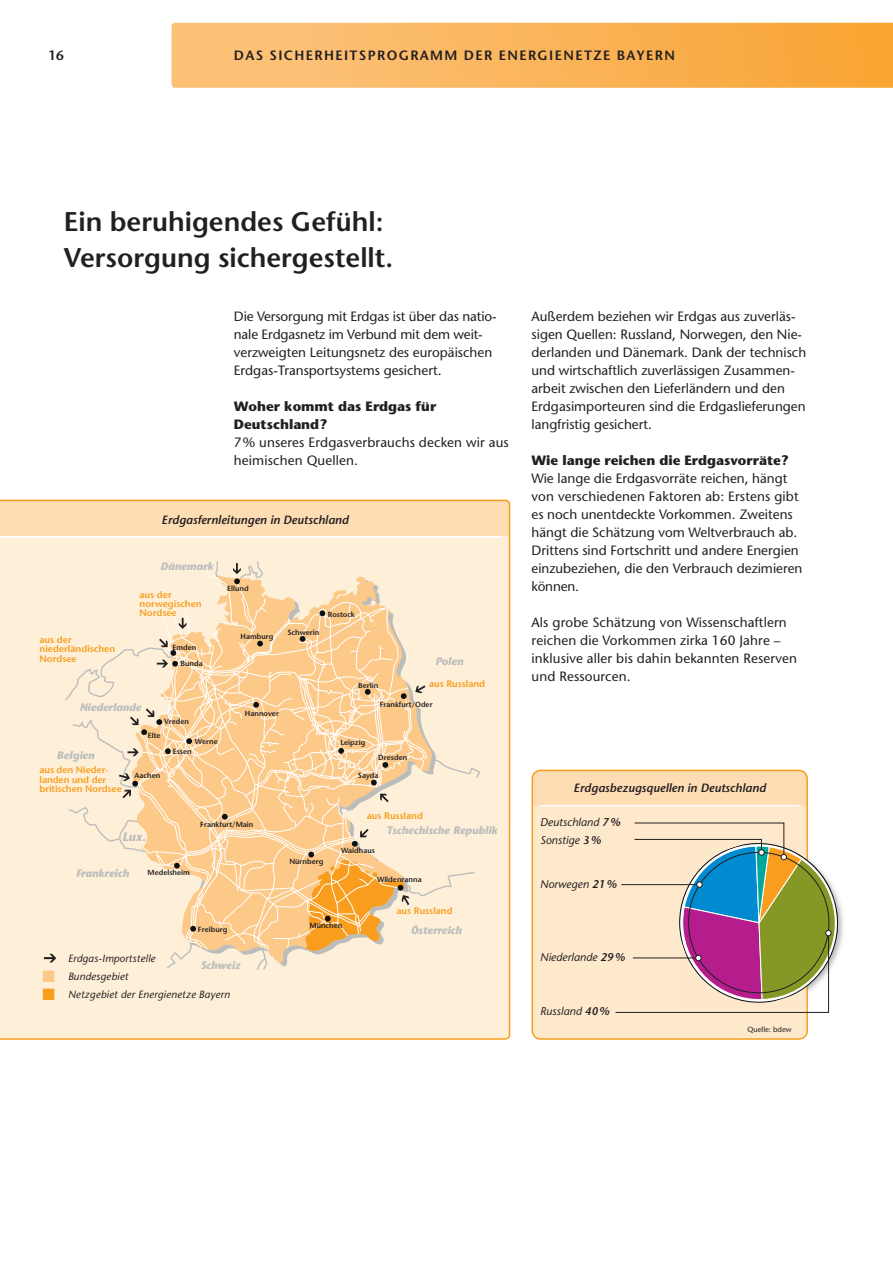
<style>
.page{position:relative;width:893px;height:1263px;background:#fff}
.page>*{position:absolute;margin:0;border:0;box-sizing:border-box;transform-origin:0 0}
.t1{font:600 27px/36px "Stone Sans";color:#231f20}
.t2{font:13.5px/18px "Stone Sans";color:#231f20}
.t3{font:700 13.5px/18px "Stone Sans";color:#231f20}
.t4{font:600 13.5px "Stone Sans";letter-spacing:.1em;color:#231f20}
.t5{font:italic 700 12.15px "Stone Sans";color:#bbbdbd}
.t6{font:italic 600 12px "Stone Sans";color:#231f20}
.t7{font:italic 11.25px/18px "Stone Sans";color:#231f20}
.t8{font:italic 700 10.8px "Stone Sans";color:#bbbdbd}
.t9{font:italic 10.5px "Stone Sans";letter-spacing:.015em;color:#231f20}
.t10{font:600 9.45px/9.4px "Stone Sans";color:#f89d1d}
.t11{font:7.5px "Stone Sans";color:#231f20}
.t12{font:600 7.35px "Stone Sans";color:#231f20}
.s1{color:#fcc989}
.s2{color:#f89d1d}
.s3{font-weight:600}
</style>
<div class="page">
<svg style="left:0;top:500px;width:510px;height:540px;background:#fbe2c0"></svg>
<svg style="left:171px;top:22px;width:722px;height:66px;background:#fab55c"></svg>
<hr style="left:0;top:536px;width:502px;height:1px;background:#fff">
<svg style="left:44px;top:954px;width:12px;height:8px"></svg>
<svg style="left:531px;top:770px;width:277px;height:270px;background:#fde4c1"></svg>
<hr style="left:540px;top:805px;width:259px;height:1px;background:#fff">
<svg style="left:615px;top:822px;width:228px;height:201px;background:#c3b6a5"></svg>
<p class="t4" style="left:48px;top:46px;width:17px">16</p>
<p class="t4" style="left:234px;top:46px;width:443px">DAS SICHERHEITSPROGRAMM DER ENERGIENETZE BAYERN</p>
<h1 class="t1" style="left:64px;top:203px;width:331px">Ein beruhigendes Gefühl:<br>Versorgung sichergestellt.</h1>
<p class="t2" style="left:234px;top:307px;width:264px">Die Versorgung mit Erdgas ist über das natio&shy;nale Erdgasnetz im Verbund mit dem weit&shy;verzweigten Leitungsnetz des europäischen Erdgas-Transportsystems gesichert.</p>
<p class="t3" style="left:234px;top:397px;width:204px">Woher kommt das Erdgas für<br>Deutschland ?</p>
<p class="t2" style="left:234px;top:433px;width:276px">7 % unseres Erdgasverbrauchs decken wir aus heimischen Quellen.</p>
<p class="t6" style="left:162px;top:512px;width:189px">Erdgasfernleitungen in Deutschland</p>
<p class="t10" style="left:40px;top:635px;width:77px">aus der niederländischen<br>Nordsee</p>
<p class="t8" style="left:161px;top:560px;width:54px">Dänemark</p>
<p class="t10" style="left:140px;top:589px;width:64px">aus der norwegischen<br>Nordsee</p>
<p class="t12" style="left:172px;top:642px;width:26px">Emden</p>
<p class="t12" style="left:181px;top:659px;width:24px">Bunda</p>
<p class="t12" style="left:227px;top:584px;width:23px">Ellund</p>
<p class="t12" style="left:241px;top:632px;width:34px">Hamburg</p>
<p class="t8" style="left:80px;top:701px;width:63px">Niederlande</p>
<p class="t12" style="left:164px;top:717px;width:26px">Vreden</p>
<p class="t8" style="left:57px;top:748px;width:39px">Belgien</p>
<p class="t10" style="left:40px;top:765px;width:84px">aus den Nieder&shy;landen und der britischen Nordsee</p>
<p class="t12" style="left:148px;top:730px;width:14px">Elte</p>
<p class="t12" style="left:135px;top:771px;width:27px">Aachen</p>
<p class="t12" style="left:195px;top:737px;width:24px">Werne</p>
<p class="t12" style="left:173px;top:747px;width:21px">Essen</p>
<p class="t12" style="left:245px;top:709px;width:36px">Hannover</p>
<p class="t5" style="left:122px;top:829px;width:25px">Lux.</p>
<p class="t8" style="left:76px;top:867px;width:55px">Frankreich</p>
<p class="t12" style="left:148px;top:868px;width:44px">Medelsheim</p>
<p class="t12" style="left:200px;top:820px;width:55px">Frankfurt/Main</p>
<p class="t12" style="left:287px;top:628px;width:33px">Schwerin</p>
<p class="t12" style="left:328px;top:610px;width:28px">Rostock</p>
<p class="t12" style="left:358px;top:681px;width:22px">Berlin</p>
<p class="t8" style="left:435px;top:655px;width:30px">Polen</p>
<p class="t10" style="left:429px;top:679px;width:58px">aus Russland</p>
<p class="t12" style="left:380px;top:700px;width:54px">Frankfurt/Oder</p>
<p class="t12" style="left:340px;top:738px;width:26px">Leipzig</p>
<p class="t12" style="left:378px;top:753px;width:31px">Dresden</p>
<p class="t12" style="left:358px;top:771px;width:22px">Sayda</p>
<p class="t10" style="left:367px;top:811px;width:58px">aus Russland</p>
<p class="t12" style="left:341px;top:846px;width:35px">Waidhaus</p>
<p class="t8" style="left:387px;top:823px;width:113px">Tschechische Republik</p>
<p class="t12" style="left:289px;top:857px;width:36px">Nürnberg</p>
<p class="t12" style="left:377px;top:875px;width:46px">Wildenranna</p>
<p class="t12" style="left:198px;top:925px;width:31px">Freiburg</p>
<p class="t9" style="left:68px;top:952px;width:89px">Erdgas-Importstelle</p>
<p class="t9" style="left:43px;top:970px;width:87px"><span class="s1">■</span> Bundesgebiet</p>
<p class="t9" style="left:43px;top:988px;width:189px"><span class="s2">■</span> Netzgebiet der Energienetze Bayern</p>
<p class="t8" style="left:201px;top:959px;width:41px">Schweiz</p>
<p class="t12" style="left:310px;top:921px;width:34px">München</p>
<p class="t10" style="left:396px;top:906px;width:58px">aus Russland</p>
<p class="t8" style="left:411px;top:924px;width:53px">Österreich</p>
<p class="t2" style="left:531px;top:307px;width:276px">Außerdem beziehen wir Erdgas aus zuverläs&shy;sigen Quellen: Russland, Norwegen, den Nie&shy;derlanden und Dänemark. Dank der technisch und wirtschaftlich zuverlässigen Zusammen&shy;arbeit zwischen den Lieferländern und den Erdgasimporteuren sind die Erdgaslieferungen langfristig gesichert.</p>
<p class="t3" style="left:531px;top:451px;width:259px">Wie lange reichen die Erdgasvorräte?</p>
<p class="t2" style="left:531px;top:469px;width:272px">Wie lange die Erdgasvorräte reichen, hängt von verschiedenen Faktoren ab: Erstens gibt es noch unentdeckte Vorkommen. Zweitens hängt die Schätzung vom Weltverbrauch ab.<br>Drittens sind Fortschritt und andere Energien einzubeziehen, die den Verbrauch dezimieren können.</p>
<p class="t2" style="left:531px;top:613px;width:267px">Als grobe Schätzung von Wissenschaftlern reichen die Vorkommen zirka 160 Jahre – inklusive aller bis dahin bekannten Reserven und Ressourcen.</p>
<p class="t6" style="left:574px;top:781px;width:194px">Erdgasbezugsquellen in Deutschland</p>
<p class="t7" style="left:540px;top:813px;width:82px">Deutschland <span class="s3">7 %<br></span>Sonstige <span class="s3">3 %</span></p>
<p class="t7" style="left:540px;top:875px;width:78px">Norwegen <span class="s3">21 %</span></p>
<p class="t7" style="left:540px;top:947px;width:86px">Niederlande <span class="s3">29 %</span></p>
<p class="t7" style="left:540px;top:1002px;width:71px">Russland <span class="s3">40 %</span></p>
<p class="t11" style="left:747px;top:1025px;width:46px">Quelle: bdew</p>
</div>
